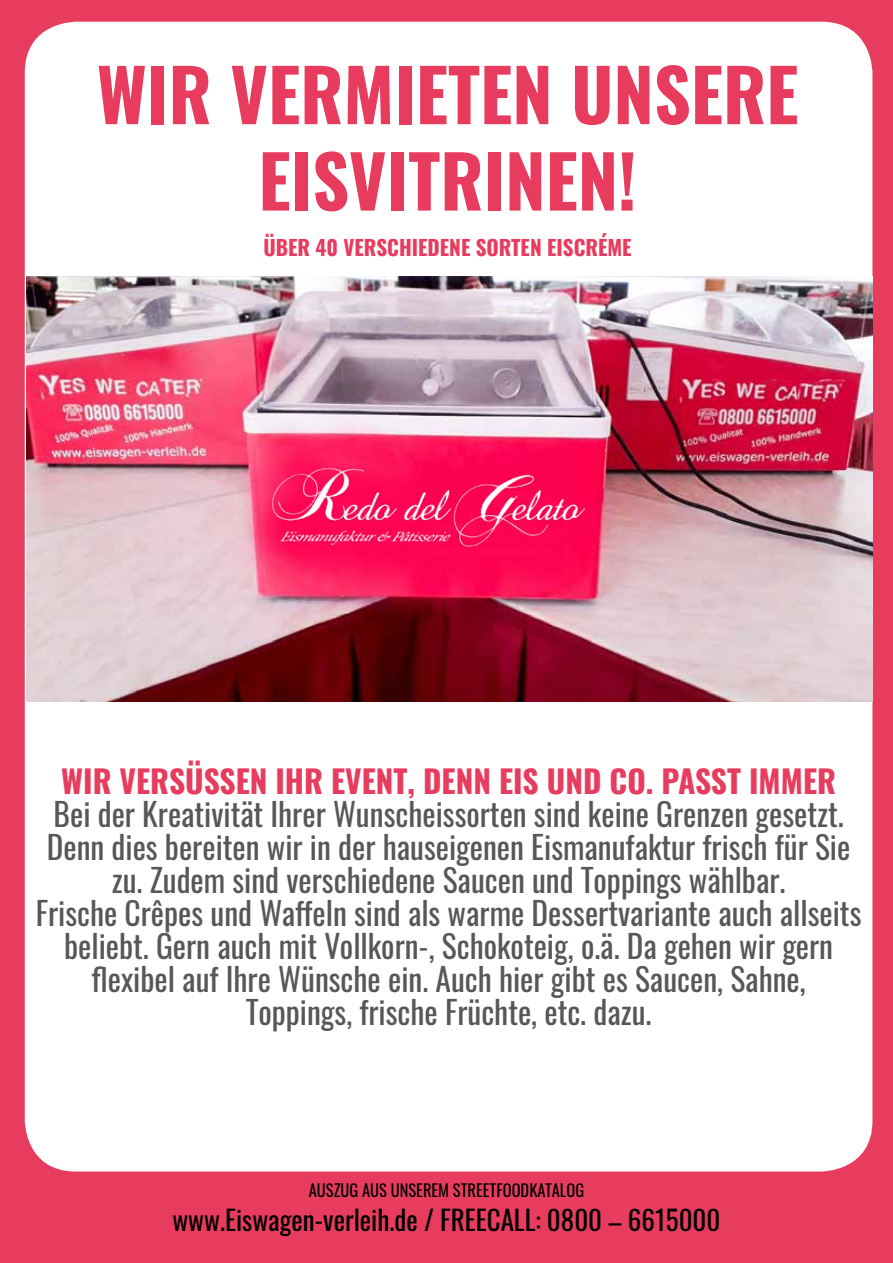
<style>
.page{position:relative;width:893px;height:1263px;background:#e83c5e}
.page>*{position:absolute;margin:0;border:0;box-sizing:border-box;transform-origin:0 0}
.t1{font:700 72px/86.4px "Oswald";color:#e83c5e;text-align:center}
.t2{font:31.5px/33px "Oswald";color:#575756;text-align:center}
.t3{font:700 31.5px "Oswald";color:#e83c5e}
.t4{font:27px "Oswald";color:#000}
.t5{font:700 21px "Oswald";color:#e83c5e}
.t6{font:16.5px "Oswald";color:#000}
</style>
<div class="page">
<div style="left:25px;top:22px;width:847px;height:1149px;background:#fff;border-radius:51px"></div>
<img style="left:27px;top:276px;width:845px;height:426px">
<img style="left:265px;top:461px;width:327px;height:88px">
<h1 class="t1" style="left:97px;top:56px;width:703px">WIR VERMIETEN UNSERE<br>EISVITRINEN!</h1>
<p class="t5" style="left:263px;top:236px;width:370px">ÜBER 40 VERSCHIEDENE SORTEN EISCRÉME</p>
<p class="t3" style="left:61px;top:764px;width:776px">WIR VERSÜSSEN IHR EVENT, DENN EIS UND CO. PASST IMMER</p>
<p class="t2" style="left:36px;top:794px;width:827px">Bei der Kreativität Ihrer Wunscheissorten sind keine Grenzen gesetzt.<br>Denn dies bereiten wir in der hauseigenen Eismanufaktur frisch für Sie zu. Zudem sind verschiedene Saucen und Toppings wählbar.<br>Frische Crêpes und Waffeln sind als warme Dessertvariante auch allseits beliebt. Gern auch mit Vollkorn-, Schokoteig, o.ä. Da gehen wir gern flexibel auf Ihre Wünsche ein. Auch hier gibt es Saucen, Sahne, Toppings, frische Früchte, etc. dazu.</p>
<p class="t6" style="left:309px;top:1175px;width:277px">AUSZUG AUS UNSEREM STREETFOODKATALOG</p>
<p class="t4" style="left:166px;top:1196px;width:563px">www. Foodtruck-verleih.de / FREECALL: 0800 – 6615000</p>
<p class="t4" style="left:172px;top:1196px;width:550px">www.Eiswagen-verleih.de / FREECALL: 0800 – 6615000</p>
</div>
